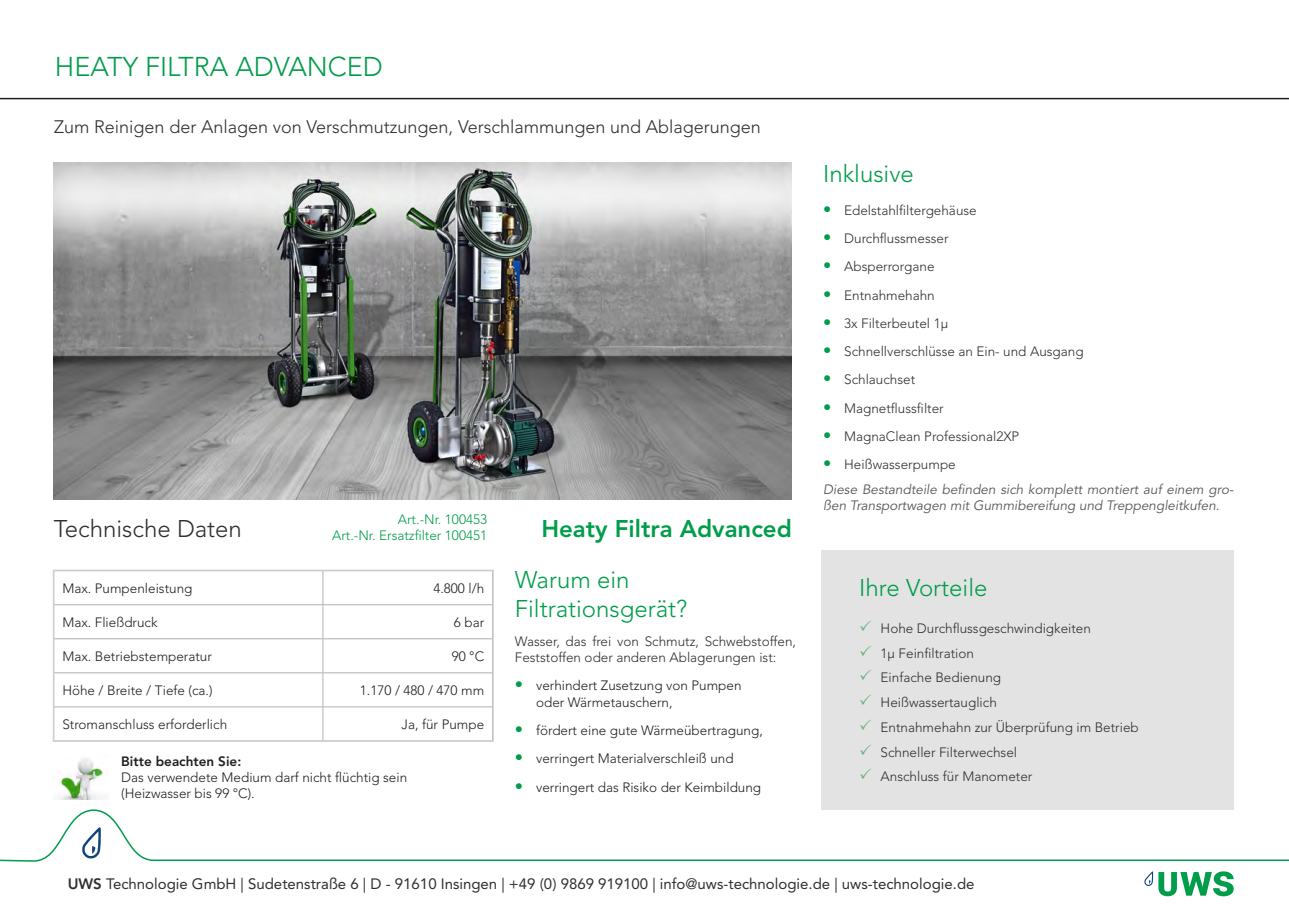
<style>
.page{position:relative;width:1289px;height:919px;background:#fff}
.page>*{position:absolute;margin:0;border:0;box-sizing:border-box;transform-origin:0 0}
.t1{font:300 27px "Avenir LT Std";color:#009d4a}
.t2{font:300 24px/28.8px "Avenir LT Std";color:#009d4a}
.t3{font:800 24px "Avenir LT Pro";color:#009d4a}
.t4{font:300 24px "Avenir LT Std";color:#312f30}
.t5{font:300 18px "Avenir LT Std";color:#312f30}
.t6{font:15px "Avenir LT Std";color:#312f30}
.t7{font:300 13.5px/16.2px "Avenir LT Std";color:#312f30}
.t8{font:300 13.5px/16.2px "Avenir LT Std";color:#231f20}
.t9{font:italic 13.5px/16.2px "Avenir LT Pro";color:#57585a}
.t10{font:300 13.5px "Avenir LT Std";color:#009d4a}
.s1{font-family:"Avenir LT Pro";font-weight:800}
.s2{font-family:"Avenir LT Pro";font-weight:800;font-size:16.5px;color:#009d4a}
.s3{color:#63b276}
</style>
<div class="page">
<img style="left:53px;top:163px;width:738px;height:336px">
<hr style="left:322px;top:571px;width:1px;height:33px;background:#adb1b4">
<hr style="left:53px;top:604px;width:270px;height:1px;background:#adb1b4">
<hr style="left:323px;top:604px;width:170px;height:1px;background:#adb1b4">
<hr style="left:322px;top:605px;width:1px;height:33px;background:#adb1b4">
<hr style="left:53px;top:638px;width:270px;height:1px;background:#adb1b4">
<hr style="left:323px;top:638px;width:170px;height:1px;background:#adb1b4">
<hr style="left:322px;top:639px;width:1px;height:33px;background:#adb1b4">
<hr style="left:53px;top:672px;width:270px;height:1px;background:#adb1b4">
<hr style="left:323px;top:672px;width:170px;height:1px;background:#adb1b4">
<hr style="left:322px;top:673px;width:1px;height:33px;background:#adb1b4">
<hr style="left:53px;top:706px;width:270px;height:1px;background:#adb1b4">
<hr style="left:323px;top:706px;width:170px;height:1px;background:#adb1b4">
<hr style="left:322px;top:707px;width:1px;height:33px;background:#adb1b4">
<div style="left:53px;top:570px;width:440px;height:171px;border:1px solid #d2d2d3"></div>
<img style="left:53px;top:758px;width:54px;height:41px">
<hr style="left:0;top:98px;width:1288px;height:1px;background:#231f20">
<div style="left:821px;top:550px;width:412px;height:259px;background:#e3e3e4"></div>
<svg style="left:1144px;top:871px;width:89px;height:25px"></svg>
<svg style="left:0;top:809px;width:1288px;height:52px"></svg>
<svg style="left:82px;top:827px;width:19px;height:31px"></svg>
<p class="t1" style="left:55px;top:51px;width:329px">HEATY FILTRA ADVANCED</p>
<p class="t5" style="left:54px;top:116px;width:708px">Zum Reinigen der Anlagen von Verschmutzungen, Verschlammungen und Ablagerungen</p>
<p class="t4" style="left:54px;top:514px;width:190px">Technische Daten</p>
<p class="t10" style="left:398px;top:511px;width:91px">Art.-Nr. 100453</p>
<p class="t10" style="left:332px;top:527px;width:156px">Art.-Nr. Ersatzfilter 100451</p>
<p class="t8" style="left:62px;top:580px;width:132px">Max. Pumpenleistung</p>
<p class="t8" style="left:433px;top:580px;width:52px">4.800 l/h</p>
<p class="t8" style="left:62px;top:614px;width:97px">Max. Fließdruck</p>
<p class="t8" style="left:454px;top:614px;width:32px">6 bar</p>
<p class="t8" style="left:62px;top:648px;width:151px">Max. Betriebstemperatur</p>
<p class="t8" style="left:452px;top:648px;width:34px">90 °C</p>
<p class="t8" style="left:62px;top:682px;width:152px">Höhe / Breite / Tiefe (ca.)</p>
<p class="t8" style="left:360px;top:682px;width:126px">1.170 / 480 / 470 mm</p>
<p class="t8" style="left:62px;top:716px;width:166px">Stromanschluss erforderlich</p>
<p class="t8" style="left:401px;top:716px;width:84px">Ja, für Pumpe</p>
<p class="t8" style="left:121px;top:753px;width:287px"><span class="s1">Bitte beachten Sie:<br></span>Das verwendete Medium darf nicht flüchtig sein (Heizwasser bis 99 °C).</p>
<p class="t3" style="left:541px;top:514px;width:252px">Heaty Filtra Advanced</p>
<p class="t2" style="left:515px;top:565px;width:174px">Warum ein<br>Filtrationsgerät?</p>
<p class="t7" style="left:515px;top:633px;width:283px">Wasser, das frei von Schmutz, Schwebstoffen,<br>Feststoffen oder anderen Ablagerungen ist:</p>
<p class="t8" style="left:536px;top:677px;width:207px;text-indent:-21px"><span class="s2">•</span> verhindert Zusetzung von Pumpen oder Wärmetauschern,</p>
<p class="t8" style="left:515px;top:722px;width:249px"><span class="s2">•</span> fördert eine gute Wärmeübertragung,</p>
<p class="t8" style="left:515px;top:750px;width:220px"><span class="s2">•</span> verringert Materialverschleiß und</p>
<p class="t8" style="left:515px;top:778px;width:248px"><span class="s2">•</span> verringert das Risiko der Keimbildung</p>
<p class="t2" style="left:823px;top:159px;width:92px">Inklusive</p>
<p class="t7" style="left:823px;top:202px;width:155px"><span class="s2">•</span> Edelstahlfiltergehäuse</p>
<p class="t7" style="left:823px;top:230px;width:127px"><span class="s2">•</span> Durchflussmesser</p>
<p class="t7" style="left:823px;top:258px;width:113px"><span class="s2">•</span> Absperrorgane</p>
<p class="t7" style="left:823px;top:287px;width:113px"><span class="s2">•</span> Entnahmehahn</p>
<p class="t7" style="left:823px;top:315px;width:127px"><span class="s2">•</span> 3x Filterbeutel 1μ</p>
<p class="t7" style="left:823px;top:343px;width:262px"><span class="s2">•</span> Schnellverschlüsse an Ein- und Ausgang</p>
<p class="t7" style="left:823px;top:372px;width:94px"><span class="s2">•</span> Schlauchset</p>
<p class="t7" style="left:823px;top:400px;width:122px"><span class="s2">•</span> Magnetflussfilter</p>
<p class="t7" style="left:823px;top:428px;width:198px"><span class="s2">•</span> MagnaClean Professional2XP</p>
<p class="t7" style="left:823px;top:456px;width:134px"><span class="s2">•</span> Heißwasserpumpe</p>
<p class="t9" style="left:823px;top:481px;width:412px">Diese Bestandteile befinden sich komplett montiert auf einem gro&shy;ßen Transportwagen mit Gummibereifung und Treppengleitkufen.</p>
<p class="t2" style="left:859px;top:573px;width:130px">Ihre Vorteile</p>
<p class="t7" style="left:859px;top:620px;width:233px"><span class="s3">✓</span> Hohe Durchflussgeschwindigkeiten</p>
<p class="t7" style="left:859px;top:645px;width:116px"><span class="s3">✓</span> 1μ Feinfiltration</p>
<p class="t7" style="left:859px;top:669px;width:143px"><span class="s3">✓</span> Einfache Bedienung</p>
<p class="t7" style="left:859px;top:694px;width:139px"><span class="s3">✓</span> Heißwassertauglich</p>
<p class="t7" style="left:859px;top:719px;width:281px"><span class="s3">✓</span> Entnahmehahn zur Überprüfung im Betrieb</p>
<p class="t7" style="left:859px;top:743px;width:159px"><span class="s3">✓</span> Schneller Filterwechsel</p>
<p class="t7" style="left:859px;top:768px;width:175px"><span class="s3">✓</span> Anschluss für Manometer</p>
<p class="t6" style="left:68px;top:875px;width:908px"><span class="s1">UWS</span> Technologie GmbH | Sudetenstraße 6 | D - 91610 Insingen | +49 (0) 9869 919100 | info@uws-technologie.de | uws-technologie.de</p>
</div>
